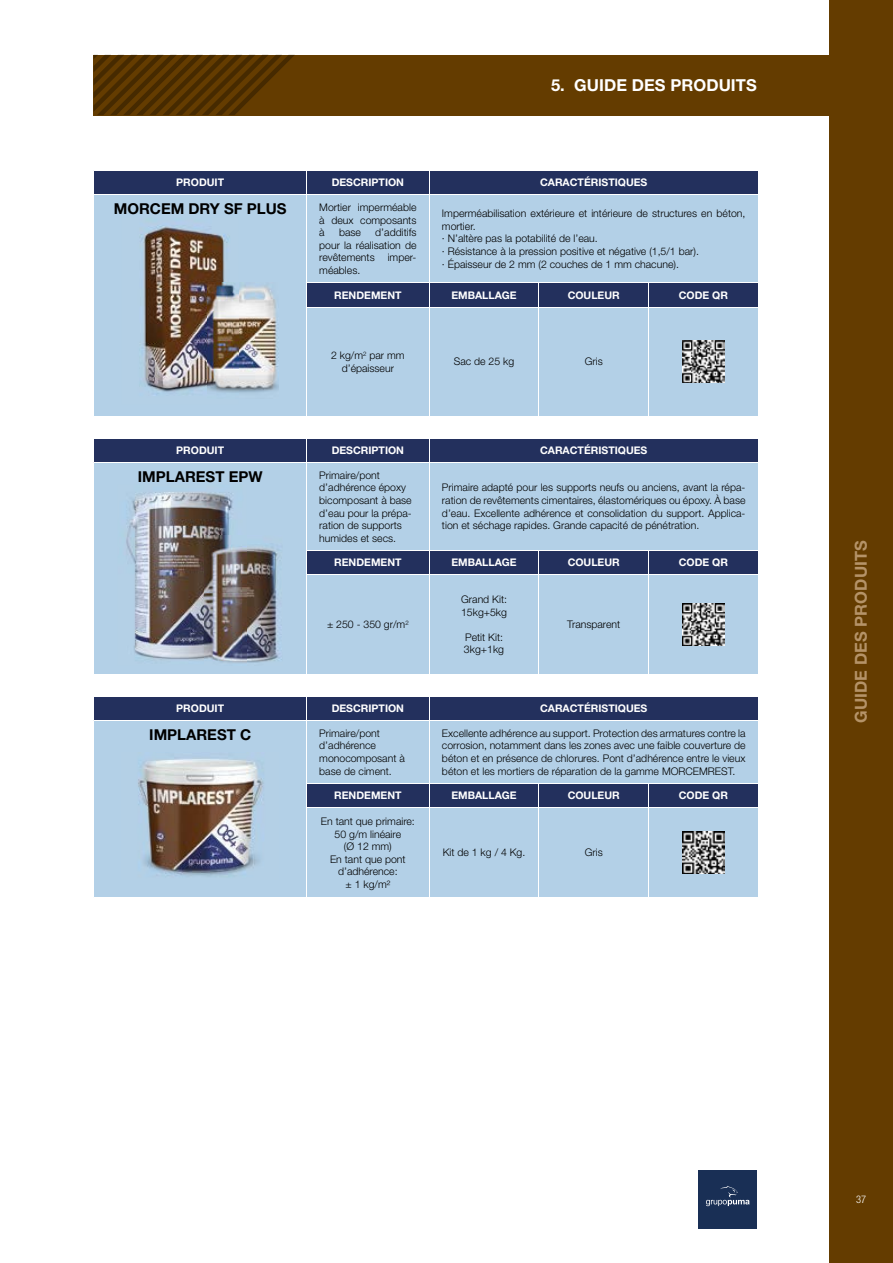
<style>
.page{position:relative;width:893px;height:1263px;background:#fff}
.page>*{position:absolute;margin:0;border:0;box-sizing:border-box;transform-origin:0 0}
.t1{font:700 16.5px "Helvetica Neue LT Std";letter-spacing:.005em;color:#fff}
.t2{font:700 16.5px "Helvetica Neue LT Std";letter-spacing:.005em;color:#b59368}
.t3{font:700 15px "Helvetica Neue LT Std";color:#000}
.t4{font:300 10.5px/12.6px "Helvetica Neue LT Std";color:#000}
.t5{font:700 10.5px "Helvetica Neue LT Std";color:#fff}
.t6{font:300 condensed 10.5px "Helvetica Neue LT Std";color:#fff}
</style>
<div class="page">
<div style="left:94px;top:55px;width:799px;height:60px;background:#643c00"></div>
<svg style="left:94px;top:55px;width:200px;height:60px"></svg>
<div style="left:829px;top:0;width:64px;height:1263px;background:#643c00"></div>
<div style="left:95px;top:171px;width:663px;height:23px;background:#23305d"></div>
<svg style="left:95px;top:196px;width:663px;height:220px;background:#a5c1da"></svg>
<svg style="left:306px;top:171px;width:1px;height:23px"></svg>
<svg style="left:429px;top:171px;width:1px;height:23px"></svg>
<hr style="left:429px;top:195px;width:1px;height:87px;background:#fff">
<svg style="left:429px;top:283px;width:1px;height:24px"></svg>
<svg style="left:538px;top:283px;width:1px;height:24px"></svg>
<svg style="left:648px;top:283px;width:1px;height:24px"></svg>
<hr style="left:429px;top:307px;width:1px;height:109px;background:#fff">
<hr style="left:538px;top:307px;width:1px;height:109px;background:#fff">
<hr style="left:648px;top:307px;width:1px;height:109px;background:#fff">
<svg style="left:94px;top:171px;width:1px;height:23px"></svg>
<svg style="left:94px;top:282px;width:1px;height:25px"></svg>
<svg style="left:306px;top:283px;width:1px;height:24px"></svg>
<hr style="left:306px;top:195px;width:1px;height:87px;background:#fff">
<hr style="left:306px;top:282px;width:123px;height:1px;background:#fff">
<hr style="left:429px;top:282px;width:110px;height:1px;background:#fff">
<hr style="left:539px;top:282px;width:110px;height:1px;background:#fff">
<hr style="left:649px;top:282px;width:110px;height:1px;background:#fff">
<hr style="left:306px;top:307px;width:123px;height:1px;background:#fff">
<hr style="left:306px;top:307px;width:1px;height:109px;background:#fff">
<hr style="left:429px;top:307px;width:110px;height:1px;background:#fff">
<hr style="left:539px;top:307px;width:110px;height:1px;background:#fff">
<hr style="left:649px;top:307px;width:110px;height:1px;background:#fff">
<img style="left:122px;top:218px;width:116px;height:187px">
<img style="left:208px;top:283px;width:71px;height:115px">
<img style="left:682px;top:340px;width:43px;height:43px">
<div style="left:95px;top:439px;width:663px;height:23px;background:#23305d"></div>
<svg style="left:95px;top:463px;width:663px;height:211px;background:#a5c0d9"></svg>
<svg style="left:306px;top:439px;width:1px;height:23px"></svg>
<svg style="left:429px;top:439px;width:1px;height:23px"></svg>
<hr style="left:429px;top:463px;width:1px;height:87px;background:#fff">
<svg style="left:429px;top:551px;width:1px;height:23px"></svg>
<svg style="left:538px;top:551px;width:1px;height:23px"></svg>
<svg style="left:648px;top:551px;width:1px;height:23px"></svg>
<hr style="left:429px;top:575px;width:1px;height:99px;background:#fff">
<hr style="left:538px;top:575px;width:1px;height:99px;background:#fff">
<hr style="left:648px;top:575px;width:1px;height:99px;background:#fff">
<svg style="left:94px;top:439px;width:1px;height:23px"></svg>
<svg style="left:94px;top:550px;width:1px;height:25px"></svg>
<svg style="left:306px;top:551px;width:1px;height:23px"></svg>
<hr style="left:306px;top:463px;width:1px;height:87px;background:#fff">
<hr style="left:306px;top:550px;width:123px;height:1px;background:#fff">
<hr style="left:429px;top:550px;width:110px;height:1px;background:#fff">
<hr style="left:539px;top:550px;width:110px;height:1px;background:#fff">
<hr style="left:649px;top:550px;width:110px;height:1px;background:#fff">
<hr style="left:306px;top:574px;width:123px;height:1px;background:#fff">
<hr style="left:306px;top:575px;width:1px;height:99px;background:#fff">
<hr style="left:429px;top:574px;width:110px;height:1px;background:#fff">
<hr style="left:539px;top:574px;width:110px;height:1px;background:#fff">
<hr style="left:649px;top:574px;width:110px;height:1px;background:#fff">
<img style="left:118px;top:485px;width:129px;height:181px">
<img style="left:204px;top:536px;width:79px;height:130px">
<img style="left:682px;top:603px;width:43px;height:43px">
<div style="left:95px;top:697px;width:663px;height:23px;background:#23305d"></div>
<svg style="left:95px;top:721px;width:663px;height:176px;background:#a3bed7"></svg>
<svg style="left:306px;top:697px;width:1px;height:23px"></svg>
<svg style="left:429px;top:697px;width:1px;height:23px"></svg>
<hr style="left:429px;top:721px;width:1px;height:62px;background:#fff">
<svg style="left:429px;top:784px;width:1px;height:23px"></svg>
<svg style="left:538px;top:784px;width:1px;height:23px"></svg>
<svg style="left:648px;top:784px;width:1px;height:23px"></svg>
<hr style="left:429px;top:808px;width:1px;height:89px;background:#fff">
<hr style="left:538px;top:808px;width:1px;height:89px;background:#fff">
<hr style="left:648px;top:808px;width:1px;height:89px;background:#fff">
<svg style="left:94px;top:697px;width:1px;height:23px"></svg>
<svg style="left:94px;top:783px;width:1px;height:24px"></svg>
<svg style="left:306px;top:784px;width:1px;height:23px"></svg>
<hr style="left:306px;top:721px;width:1px;height:62px;background:#fff">
<hr style="left:306px;top:783px;width:123px;height:1px;background:#fff">
<hr style="left:429px;top:783px;width:110px;height:1px;background:#fff">
<hr style="left:539px;top:783px;width:110px;height:1px;background:#fff">
<hr style="left:649px;top:783px;width:110px;height:1px;background:#fff">
<hr style="left:306px;top:807px;width:123px;height:1px;background:#fff">
<hr style="left:306px;top:808px;width:1px;height:89px;background:#fff">
<hr style="left:429px;top:807px;width:110px;height:1px;background:#fff">
<hr style="left:539px;top:807px;width:110px;height:1px;background:#fff">
<hr style="left:649px;top:807px;width:110px;height:1px;background:#fff">
<img style="left:122px;top:752px;width:157px;height:128px">
<img style="left:682px;top:831px;width:43px;height:42px">
<div style="left:699px;top:1170px;width:58px;height:58px;background:#192f55"></div>
<svg style="left:706px;top:1186px;width:44px;height:20px"></svg>
<h1 class="t1" style="left:551px;top:75px;width:207px">5. GUIDE DES PRODUITS</h1>
<p class="t5" style="left:176px;top:176px;width:49px">PRODUIT</p>
<p class="t5" style="left:332px;top:176px;width:74px">DESCRIPTION</p>
<p class="t5" style="left:540px;top:176px;width:109px">CARACTÉRISTIQUES</p>
<h2 class="t3" style="left:114px;top:200px;width:174px">MORCEM DRY SF PLUS</h2>
<p class="t4" style="left:319px;top:201px;width:99px;text-align:justify">Mortier imperméable à deux composants à</p>
<p class="t4" style="left:442px;top:207px;width:305px">Imperméabilisation extérieure et intérieure de structures en béton, mortier.<br>· N’altère pas la potabilité de l’eau.<br>· Résistance à la pression positive et négative (1,5/1 bar).<br>· Épaisseur de 2 mm (2 couches de 1 mm chacune).</p>
<p class="t4" style="left:319px;top:226px;width:99px;text-align:justify;text-indent:56px">d’additifs pour la réalisation de revêtements imper&shy;méables.</p>
<p class="t4" style="left:339px;top:226px;width:23px">base</p>
<p class="t5" style="left:334px;top:288px;width:69px">RENDEMENT</p>
<p class="t5" style="left:451px;top:288px;width:67px">EMBALLAGE</p>
<p class="t5" style="left:568px;top:288px;width:54px">COULEUR</p>
<p class="t5" style="left:679px;top:288px;width:51px">CODE QR</p>
<p class="t4" style="left:331px;top:349px;width:75px;text-align:center">2 kg/m<sup>2</sup> par mm d’épaisseur</p>
<p class="t4" style="left:454px;top:355px;width:62px">Sac de 25 kg</p>
<p class="t4" style="left:585px;top:355px;width:20px">Gris</p>
<p class="t5" style="left:176px;top:444px;width:49px">PRODUIT</p>
<p class="t5" style="left:332px;top:444px;width:74px">DESCRIPTION</p>
<p class="t5" style="left:540px;top:444px;width:109px">CARACTÉRISTIQUES</p>
<h2 class="t3" style="left:138px;top:467px;width:126px">IMPLAREST EPW</h2>
<p class="t4" style="left:319px;top:468px;width:94px">Primaire/pont d’adhérence époxy bicomposant à base d’eau pour la prépa&shy;ration de supports humides et secs.</p>
<p class="t4" style="left:442px;top:481px;width:305px;text-align:justify">Primaire adapté pour les supports neufs ou anciens, avant la répa&shy;ration de revêtements cimentaires, élastomériques ou époxy. À base d’eau. Excellente adhérence et consolidation du support. Applica&shy;tion et séchage rapides. Grande capacité de pénétration.</p>
<p class="t5" style="left:334px;top:556px;width:69px">RENDEMENT</p>
<p class="t5" style="left:451px;top:556px;width:67px">EMBALLAGE</p>
<p class="t5" style="left:568px;top:556px;width:54px">COULEUR</p>
<p class="t5" style="left:679px;top:556px;width:51px">CODE QR</p>
<p class="t4" style="left:327px;top:618px;width:83px">± 250 - 350 gr/m<sup>2</sup></p>
<p class="t4" style="left:461px;top:593px;width:47px">Grand Kit:<br>15kg+5kg</p>
<p class="t4" style="left:464px;top:630px;width:42px">Petit Kit:<br>3kg+1kg</p>
<p class="t4" style="left:567px;top:618px;width:55px">Transparent</p>
<p class="t5" style="left:176px;top:702px;width:49px">PRODUIT</p>
<p class="t5" style="left:332px;top:702px;width:74px">DESCRIPTION</p>
<p class="t5" style="left:540px;top:702px;width:109px">CARACTÉRISTIQUES</p>
<h2 class="t3" style="left:149px;top:725px;width:103px">IMPLAREST C</h2>
<p class="t4" style="left:319px;top:726px;width:87px">Primaire/pont d’adhérence monocomposant à base de ciment.</p>
<p class="t4" style="left:442px;top:726px;width:305px;text-align:justify">Excellente adhérence au support. Protection des armatures contre la corrosion, notamment dans les zones avec une faible couverture de béton et en présence de chlorures. Pont d’adhérence entre le vieux béton et les mortiers de réparation de la gamme MORCEMREST.</p>
<p class="t5" style="left:334px;top:789px;width:69px">RENDEMENT</p>
<p class="t5" style="left:451px;top:789px;width:67px">EMBALLAGE</p>
<p class="t5" style="left:568px;top:789px;width:54px">COULEUR</p>
<p class="t5" style="left:679px;top:789px;width:51px">CODE QR</p>
<p class="t4" style="left:321px;top:815px;width:95px;text-align:center">En tant que primaire:<br>50 g/m linéaire<br>(Ø 12 mm)<br>En tant que pont d’adhérence:<br>± 1 kg/m²</p>
<p class="t4" style="left:443px;top:846px;width:84px">Kit de 1 kg / 4 Kg.</p>
<p class="t4" style="left:585px;top:846px;width:20px">Gris</p>
<h1 class="t2" style="left:851px;top:723px;width:184px;rotate:-90deg">GUIDE DES PRODUITS</h1>
<p class="t6" style="left:856px;top:1193px;width:12px">37</p>
</div>
